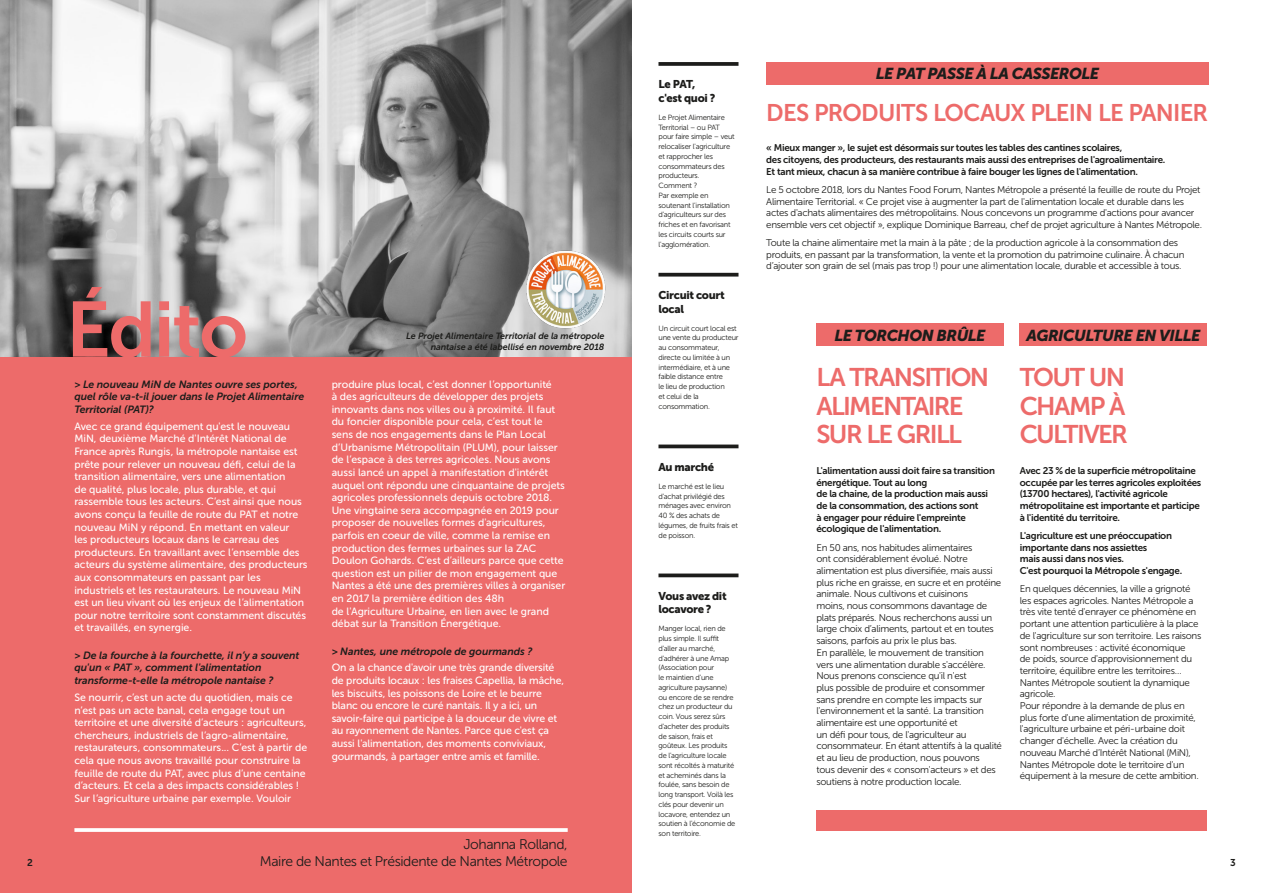
<style>
.page{position:relative;width:1263px;height:893px;background:#fff}
.page>*{position:absolute;margin:0;border:0;box-sizing:border-box;transform-origin:0 0}
.t1{font:78px "Museo Sans 700";letter-spacing:-.03em;color:#ed6b6a}
.Titre{font:25.5px/28.5px "Museo Sans 700";letter-spacing:-.065em;color:#ed6b6a}
.Titre-2{font:24px "Museo Sans 700";letter-spacing:-.035em;color:#ed6b6a}
.Encart{font:italic 15.75px "Museo Sans 900";letter-spacing:-.03em;color:#1d1d1b}
.t2{font:13.95px/16.7px "Museo Sans 300";letter-spacing:-.03em;color:#1d1d1b;text-align:right}
.PetitTexteTitre{font:11.25px/13.5px "Museo Sans 900";letter-spacing:-.03em;color:#1d1d1b}
.EditoBlanc{font:10.5px/12.6px "Museo Sans 500";letter-spacing:-.005em;color:#fff}
.EditoNoir{font:italic 10.5px/12.6px "Museo Sans 700";letter-spacing:-.005em;color:#1d1d1b}
.t3{font:9.9px "Museo Sans 700";color:#1d1d1b}
.Texte{font:9.75px/11.7px "Museo Sans 300";letter-spacing:-.03em;color:#1d1d1b}
.Texte-2{font:9.75px/11.7px "Museo Sans 700";letter-spacing:-.03em;color:#1d1d1b}
.TemoignageNoir{font:italic 9px "Museo Sans 700";letter-spacing:-.005em;color:#1d1d1b}
.PetitTexte{font:7.5px/9.8px "Museo Sans 300";letter-spacing:-.03em;color:#1d1d1b}
</style>
<div class="page">
<div style="left:0;top:356px;width:631px;height:537px;background:#ed6b6a"></div>
<img style="left:0;top:0;width:631px;height:356px">
<div style="left:816px;top:810px;width:391px;height:21px;background:#ed6b6a"></div>
<img style="left:523px;top:247px;width:85px;height:84px">
<svg style="left:74px;top:828px;width:494px;height:4px;background:#fdf5f5"></svg>
<svg style="left:658px;top:62px;width:80px;height:4px"></svg>
<svg style="left:658px;top:573px;width:80px;height:4px"></svg>
<svg style="left:658px;top:273px;width:80px;height:4px"></svg>
<hr style="left:658px;top:445px;width:80px;height:3px;background:#1d1d1b">
<div style="left:766px;top:62px;width:443px;height:23px;background:#ed6b6a"></div>
<div style="left:816px;top:324px;width:187px;height:22px;background:#ed6b6a"></div>
<div style="left:1020px;top:324px;width:187px;height:22px;background:#ed6b6a"></div>
<p class="t1" style="left:66px;top:286px;width:184px">Édito</p>
<p class="EditoNoir" style="left:74px;top:378px;width:231px">&gt; Le nouveau MiN de Nantes ouvre ses portes, quel rôle va-t-il jouer dans le Projet Alimentaire<br>Territorial (PAT)?</p>
<p class="EditoBlanc" style="left:74px;top:420px;width:235px">Avec ce grand équipement qu'est le nouveau MiN, deuxième Marché d'Intérêt National de France après Rungis, la métropole nantaise est prête pour relever un nouveau défi, celui de la transition alimentaire, vers une alimentation<br>de qualité, plus locale, plus durable, et qui rassemble tous les acteurs. C’est ainsi que nous avons conçu la feuille de route du PAT et notre nouveau MiN y répond. En mettant en valeur<br>les producteurs locaux dans le carreau des producteurs. En travaillant avec l’ensemble des acteurs du système alimentaire, des producteurs aux consommateurs en passant par les industriels et les restaurateurs. Le nouveau MiN est un lieu vivant où les enjeux de l’alimentation pour notre territoire sont constamment discutés et travaillés, en synergie.</p>
<p class="EditoNoir" style="left:74px;top:649px;width:226px">&gt; De la fourche à la fourchette, il n’y a souvent qu'un « PAT », comment l'alimentation transforme-t-elle la métropole nantaise ?</p>
<p class="EditoBlanc" style="left:74px;top:691px;width:234px">Se nourrir, c’est un acte du quotidien, mais ce n’est pas un acte banal, cela engage tout un territoire et une diversité d’acteurs : agriculteurs, chercheurs, industriels de l’agro-alimentaire, restaurateurs, consommateurs... C’est à partir de cela que nous avons travaillé pour construire la feuille de route du PAT, avec plus d’une centaine d’acteurs. Et cela a des impacts considérables !<br>Sur l’agriculture urbaine par exemple. Vouloir</p>
<p class="TemoignageNoir" style="left:406px;top:331px;width:200px">Le Projet Alimentaire Territorial de la métropole</p>
<p class="TemoignageNoir" style="left:431px;top:341px;width:175px">nantaise a été labellisé en novembre 2018</p>
<p class="EditoBlanc" style="left:332px;top:378px;width:235px">produire plus local, c’est donner l’opportunité<br>à des agriculteurs de développer des projets innovants dans nos villes ou à proximité. Il faut du foncier disponible pour cela, c’est tout le sens de nos engagements dans le Plan Local d’Urbanisme Métropolitain (PLUM), pour laisser de l’espace à des terres agricoles. Nous avons aussi lancé un appel à manifestation d'intérêt auquel ont répondu une cinquantaine de projets agricoles professionnels depuis octobre 2018.<br>Une vingtaine sera accompagnée en 2019 pour proposer de nouvelles formes d'agricultures, parfois en coeur de ville, comme la remise en production des fermes urbaines sur la ZAC Doulon Gohards. C’est d’ailleurs parce que cette question est un pilier de mon engagement que Nantes a été une des premières villes à organiser en 2017 la première édition des 48h<br>de l'Agriculture Urbaine, en lien avec le grand débat sur la Transition Énergétique.</p>
<p class="EditoNoir" style="left:332px;top:645px;width:202px">&gt; Nantes, une métropole de gourmands ?</p>
<p class="EditoBlanc" style="left:332px;top:662px;width:234px">On a la chance d'avoir une très grande diversité de produits locaux : les fraises Capellia, la mâche, les biscuits, les poissons de Loire et le beurre blanc ou encore le curé nantais. Il y a ici, un savoir-faire qui participe à la douceur de vivre et au rayonnement de Nantes. Parce que c'est ça aussi l'alimentation, des moments conviviaux, gourmands, à partager entre amis et famille.</p>
<p class="PetitTexteTitre" style="left:658px;top:78px;width:58px">Le PAT, c'est quoi ?</p>
<p class="PetitTexte" style="left:658px;top:112px;width:78px">Le Projet Alimentaire<br>Territorial – ou PAT pour faire simple – veut relocaliser l'agriculture et rapprocher les consommateurs des producteurs.<br>Comment ?<br>Par exemple en soutenant l'installation d'agriculteurs sur des friches et en favorisant les circuits courts sur l'agglomération.</p>
<p class="PetitTexteTitre" style="left:658px;top:288px;width:68px">Circuit court local</p>
<p class="PetitTexte" style="left:658px;top:323px;width:82px">Un circuit court local est une vente du producteur au consommateur, directe ou limitée à un intermédiaire, et à une faible distance entre<br>le lieu de production<br>et celui de la consommation.</p>
<p class="PetitTexteTitre" style="left:658px;top:460px;width:57px">Au marché</p>
<p class="PetitTexte" style="left:658px;top:481px;width:81px">Le marché est le lieu d'achat privilégié des ménages avec environ<br>40 % des achats de légumes, de fruits frais et de poisson.</p>
<p class="PetitTexteTitre" style="left:658px;top:589px;width:70px">Vous avez dit locavore ?</p>
<p class="PetitTexte" style="left:658px;top:624px;width:78px">Manger local, rien de plus simple. Il suffit d'aller au marché, d'adhérer à une Amap (Association pour<br>le maintien d'une agriculture paysanne) ou encore de se rendre chez un producteur du coin. Vous serez sûrs d'acheter des produits de saison, frais et goûteux. Les produits de l'agriculture locale sont récoltés à maturité et acheminés dans la foulée, sans besoin de long transport. Voilà les clés pour devenir un locavore, entendez un soutien à l'économie de son territoire.</p>
<p class="Encart" style="left:876px;top:65px;width:225px">LE PAT PASSE À LA CASSEROLE</p>
<p class="Titre-2" style="left:766px;top:99px;width:443px">DES PRODUITS LOCAUX PLEIN LE PANIER</p>
<p class="Texte-2" style="left:766px;top:142px;width:401px">« Mieux manger », le sujet est désormais sur toutes les tables des cantines scolaires,<br>des citoyens, des producteurs, des restaurants mais aussi des entreprises de l'agroalimentaire.<br>Et tant mieux, chacun à sa manière contribue à faire bouger les lignes de l'alimentation.</p>
<p class="Texte" style="left:766px;top:184px;width:437px">Le 5 octobre 2018, lors du Nantes Food Forum, Nantes Métropole a présenté la feuille de route du Projet Alimentaire Territorial. « Ce projet vise à augmenter la part de l'alimentation locale et durable dans les actes d'achats alimentaires des métropolitains. Nous concevons un programme d'actions pour avancer ensemble vers cet objectif », explique Dominique Barreau, chef de projet agriculture à Nantes Métropole.</p>
<p class="Texte" style="left:766px;top:237px;width:420px">Toute la chaine alimentaire met la main à la pâte ; de la production agricole à la consommation des produits, en passant par la transformation, la vente et la promotion du patrimoine culinaire. À chacun d’ajouter son grain de sel (mais pas trop !) pour une alimentation locale, durable et accessible à tous.</p>
<p class="Encart" style="left:834px;top:326px;width:153px">LE TORCHON BRÛLE</p>
<p class="Encart" style="left:1026px;top:326px;width:175px">AGRICULTURE EN VILLE</p>
<p class="Titre" style="left:816px;top:363px;width:174px">LA TRANSITION<br>ALIMENTAIRE<br>SUR LE GRILL</p>
<p class="Texte-2" style="left:816px;top:465px;width:180px">L'alimentation aussi doit faire sa transition énergétique. Tout au long<br>de la chaine, de la production mais aussi de la consommation, des actions sont<br>à engager pour réduire l'empreinte écologique de l'alimentation.</p>
<p class="Texte" style="left:816px;top:541px;width:187px">En 50 ans, nos habitudes alimentaires<br>ont considérablement évolué. Notre alimentation est plus diversifiée, mais aussi plus riche en graisse, en sucre et en protéine animale. Nous cultivons et cuisinons<br>moins, nous consommons davantage de plats préparés. Nous recherchons aussi un large choix d’aliments, partout et en toutes saisons, parfois au prix le plus bas.<br>En parallèle, le mouvement de transition vers une alimentation durable s'accélère.<br>Nous prenons conscience qu'il n'est<br>plus possible de produire et consommer sans prendre en compte les impacts sur l'environnement et la santé. La transition alimentaire est une opportunité et<br>un défi pour tous, de l'agriculteur au consommateur. En étant attentifs à la qualité et au lieu de production, nous pouvons<br>tous devenir des « consom'acteurs » et des soutiens à notre production locale.</p>
<p class="Titre" style="left:1020px;top:363px;width:110px;text-align:justify">TOUT UN CHAMP À CULTIVER</p>
<p class="Texte-2" style="left:1020px;top:465px;width:183px">Avec 23 % de la superficie métropolitaine occupée par les terres agricoles exploitées (13700 hectares), l'activité agricole métropolitaine est importante et participe à l'identité du territoire.</p>
<p class="Texte-2" style="left:1020px;top:530px;width:164px">L'agriculture est une préoccupation importante dans nos assiettes<br>mais aussi dans nos vies.<br>C'est pourquoi la Métropole s'engage.</p>
<p class="Texte" style="left:1020px;top:583px;width:183px">En quelques décennies, la ville a grignoté les espaces agricoles. Nantes Métropole a très vite tenté d'enrayer ce phénomène en portant une attention particulière à la place de l'agriculture sur son territoire. Les raisons sont nombreuses : activité économique<br>de poids, source d'approvisionnement du territoire, équilibre entre les territoires… Nantes Métropole soutient la dynamique agricole.<br>Pour répondre à la demande de plus en plus forte d'une alimentation de proximité, l'agriculture urbaine et péri-urbaine doit changer d'échelle. Avec la création du nouveau Marché d’Intérêt National (MiN), Nantes Métropole dote le territoire d'un équipement à la mesure de cette ambition.</p>
<p class="t2" style="left:260px;top:836px;width:309px">Johanna Rolland,<br>Maire de Nantes et Présidente de Nantes Métropole</p>
<p class="t3" style="left:27px;top:857px;width:7px">2</p>
<p class="t3" style="left:1230px;top:857px;width:7px">3</p>
</div>
